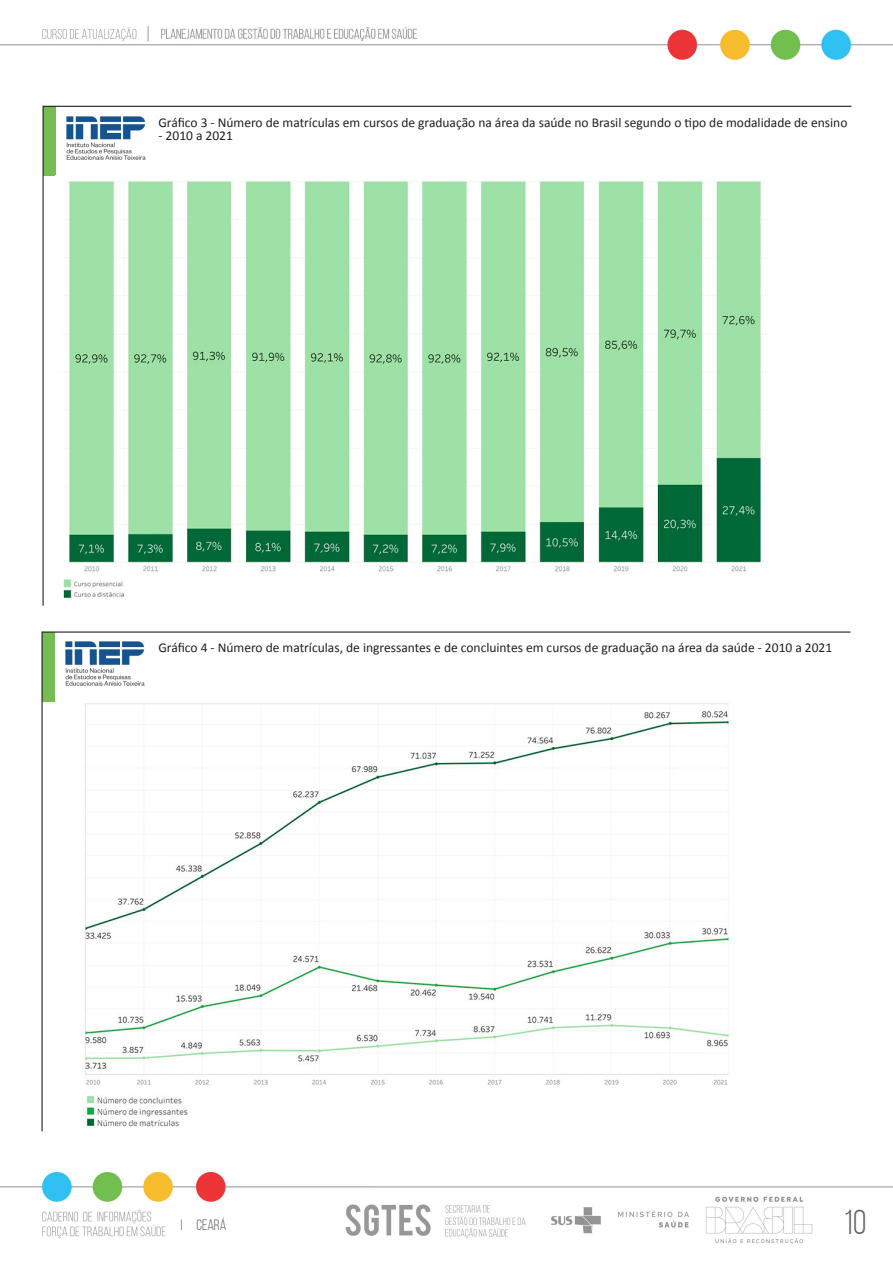
<style>
.page{position:relative;width:893px;height:1263px;background:#fff}
.page>*{position:absolute;margin:0;border:0;box-sizing:border-box;transform-origin:0 0}
.t1{font:34.5px "Bebas Neue";color:#636363}
.t2{font:15px "Bebas Neue";color:#636363}
.t3{font:13.5px "Calibri";color:#231f20}
</style>
<div class="page">
<img style="left:0;top:26px;width:893px;height:33px">
<img style="left:0;top:1172px;width:893px;height:73px">
<div style="left:43px;top:106px;width:12px;height:70px;background:#73bd52"></div>
<hr style="left:43px;top:106px;width:808px;height:1px;background:#231f20">
<hr style="left:43px;top:106px;width:1px;height:500px;background:#231f20">
<img style="left:66px;top:116px;width:79px;height:43px">
<div style="left:42px;top:632px;width:12px;height:69px;background:#73bd52"></div>
<hr style="left:42px;top:631px;width:808px;height:2px;background:#231f20">
<hr style="left:41px;top:631px;width:2px;height:500px;background:#231f20">
<img style="left:65px;top:642px;width:79px;height:43px">
<img style="left:63px;top:181px;width:699px;height:418px">
<img style="left:84px;top:703px;width:645px;height:424px">
<p class="t3" style="left:158px;top:113px;width:690px">Gráfico 3 - Número de matrículas em cursos de graduação na área da saúde no Brasil segundo o tipo de modalidade de ensino</p>
<p class="t3" style="left:158px;top:126px;width:76px">- 2010 a 2021</p>
<p class="t3" style="left:158px;top:638px;width:675px">Gráfico 4 - Número de matrículas, de ingressantes e de concluintes em cursos de graduação na área da saúde - 2010 a 2021</p>
<p class="t2" style="left:181px;top:1217px;width:47px">I CEARÁ</p>
<h1 class="t1" style="left:843px;top:1204px;width:24px">10</h1>
</div>
